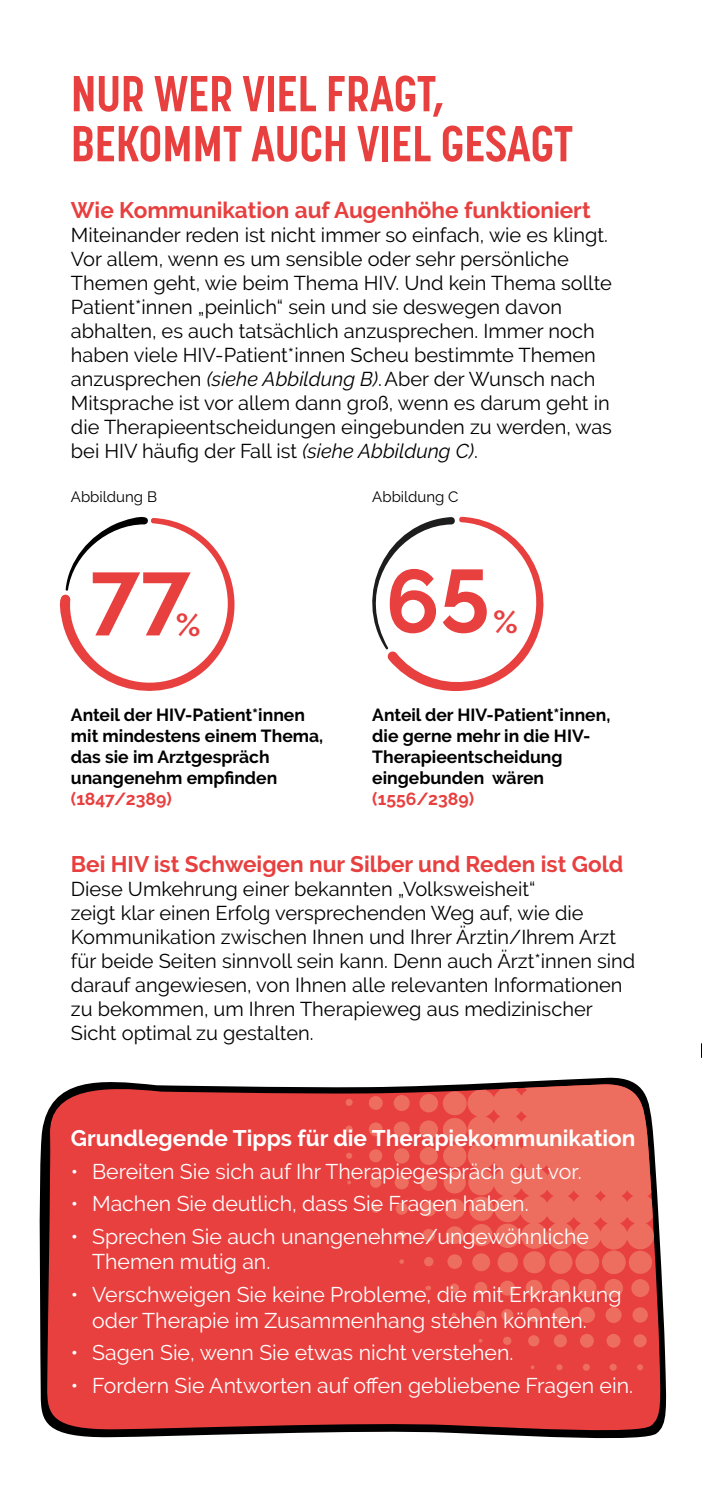
<style>
.page{position:relative;width:702px;height:1489px;background:#fff}
.page>*{position:absolute;margin:0;border:0;box-sizing:border-box;transform-origin:0 0}
.t1{font:700 88.75px "Raleway";color:#e83f3f}
.t2{font:700 50px/50px "Korolev Condensed";color:#e83f3f}
.t3{font:700 31.5px "Raleway";color:#e83f3f}
.t4{font:700 22.5px "Raleway";color:#e83f3f}
.t5{font:700 22.5px "Raleway";color:#fff}
.t6{font:21.25px/25.5px "Raleway";color:#fff}
.t7{font:20px/24px "Raleway";color:#000}
.t8{font:700 17.5px/21px "Raleway";color:#000}
.t9{font:700 17.5px "Raleway";color:#e83f3f}
.t10{font:15px "Raleway";color:#000}
.s1{font-style:italic}
</style>
<div class="page">
<hr style="left:701px;top:0;width:1px;height:1488px;background:#e83f3f">
<svg style="left:701px;top:1028px;width:1px;height:30px"></svg>
<svg style="left:39px;top:1077px;width:628px;height:362px"></svg>
<div style="left:47px;top:1083px;width:615px;height:350px;background:#e83f3f"></div>
<svg style="left:659px;top:1307px;width:1px;height:14px"></svg>
<div style="left:632px;top:1307px;width:16px;height:15px;background:#ed6d5f;border-radius:50%"></div>
<div style="left:605px;top:1306px;width:16px;height:16px;background:#ed6d5f;border-radius:50%"></div>
<div style="left:579px;top:1306px;width:16px;height:16px;background:#ed6d5f;border-radius:50%"></div>
<div style="left:552px;top:1307px;width:16px;height:15px;background:#ed6d5f;border-radius:50%"></div>
<div style="left:526px;top:1307px;width:15px;height:14px;background:#ed6d5f;border-radius:50%"></div>
<div style="left:501px;top:1308px;width:12px;height:12px;background:#ed6d5f;border-radius:50%"></div>
<div style="left:476px;top:1310px;width:9px;height:9px;background:#ed6d5f;border-radius:50%"></div>
<svg style="left:451px;top:1312px;width:5px;height:5px"></svg>
<svg style="left:658px;top:1279px;width:2px;height:17px"></svg>
<div style="left:631px;top:1278px;width:18px;height:18px;background:#ed6d5f;border-radius:50%"></div>
<div style="left:604px;top:1278px;width:19px;height:19px;background:#ed6d5f;border-radius:50%"></div>
<div style="left:578px;top:1278px;width:18px;height:19px;background:#ed6d5f;border-radius:50%"></div>
<div style="left:551px;top:1278px;width:18px;height:18px;background:#ed6d5f;border-radius:50%"></div>
<div style="left:525px;top:1279px;width:17px;height:17px;background:#ed6d5f;border-radius:50%"></div>
<div style="left:500px;top:1280px;width:15px;height:15px;background:#ed6d5f;border-radius:50%"></div>
<div style="left:474px;top:1281px;width:13px;height:13px;background:#ed6d5f;border-radius:50%"></div>
<div style="left:449px;top:1283px;width:10px;height:9px;background:#ed6d5f;border-radius:50%"></div>
<div style="left:633px;top:1334px;width:13px;height:13px;background:#ed6d5f;border-radius:50%"></div>
<div style="left:606px;top:1333px;width:14px;height:14px;background:#ed6d5f;border-radius:50%"></div>
<div style="left:580px;top:1333px;width:14px;height:14px;background:#ed6d5f;border-radius:50%"></div>
<div style="left:553px;top:1334px;width:14px;height:13px;background:#ed6d5f;border-radius:50%"></div>
<div style="left:528px;top:1334px;width:11px;height:12px;background:#ed6d5f;border-radius:50%"></div>
<div style="left:503px;top:1336px;width:8px;height:8px;background:#ed6d5f;border-radius:50%"></div>
<svg style="left:478px;top:1338px;width:4px;height:4px"></svg>
<div style="left:637px;top:1363px;width:6px;height:7px;background:#ed6d5f;border-radius:50%"></div>
<div style="left:609px;top:1363px;width:7px;height:7px;background:#ed6d5f;border-radius:50%"></div>
<div style="left:582px;top:1363px;width:8px;height:7px;background:#ed6d5f;border-radius:50%"></div>
<svg style="left:556px;top:1363px;width:6px;height:7px"></svg>
<svg style="left:530px;top:1365px;width:4px;height:3px"></svg>
<svg style="left:399px;top:1259px;width:5px;height:4px"></svg>
<div style="left:397px;top:1230px;width:9px;height:9px;background:#ed6d5f;border-radius:50%"></div>
<div style="left:395px;top:1202px;width:13px;height:12px;background:#ed6d5f;border-radius:50%"></div>
<div style="left:394px;top:1175px;width:15px;height:14px;background:#ed6d5f;border-radius:50%"></div>
<div style="left:394px;top:1148px;width:15px;height:15px;background:#ed6d5f;border-radius:50%"></div>
<div style="left:393px;top:1121px;width:17px;height:16px;background:#ed6d5f;border-radius:50%"></div>
<div style="left:393px;top:1094px;width:17px;height:16px;background:#ed6d5f;border-radius:50%"></div>
<svg style="left:425px;top:1285px;width:6px;height:5px"></svg>
<svg style="left:419px;top:1084px;width:241px;height:189px;background:#e26157"></svg>
<svg style="left:374px;top:1232px;width:3px;height:4px"></svg>
<div style="left:371px;top:1204px;width:9px;height:8px;background:#ed6d5f;border-radius:50%"></div>
<div style="left:370px;top:1176px;width:11px;height:11px;background:#ed6d5f;border-radius:50%"></div>
<div style="left:369px;top:1149px;width:13px;height:13px;background:#ed6d5f;border-radius:50%"></div>
<div style="left:369px;top:1122px;width:14px;height:14px;background:#ed6d5f;border-radius:50%"></div>
<div style="left:369px;top:1095px;width:14px;height:14px;background:#ed6d5f;border-radius:50%"></div>
<svg style="left:347px;top:1180px;width:4px;height:4px"></svg>
<svg style="left:346px;top:1152px;width:6px;height:6px"></svg>
<div style="left:345px;top:1125px;width:7px;height:7px;background:#ed6d5f;border-radius:50%"></div>
<div style="left:345px;top:1098px;width:7px;height:7px;background:#ed6d5f;border-radius:50%"></div>
<svg style="left:59px;top:516px;width:176px;height:175px"></svg>
<svg style="left:372px;top:516px;width:172px;height:175px"></svg>
<h2 class="t2" style="left:71px;top:68px;width:503px">NUR WER VIEL FRAGT,<br>BEKOMMT AUCH VIEL GESAGT</h2>
<p class="t4" style="left:71px;top:197px;width:521px">Wie Kommunikation auf Augenhöhe funktioniert</p>
<p class="t7" style="left:71px;top:223px;width:542px">Miteinander reden ist nicht immer so einfach, wie es klingt.<br>Vor allem, wenn es um sensible oder sehr persönliche Themen geht, wie beim Thema HIV. Und kein Thema sollte Patient*innen „peinlich“ sein und sie deswegen davon abhalten, es auch tatsächlich anzusprechen. Immer noch haben viele HIV-Patient*innen Scheu bestimmte Themen anzusprechen <span class="s1">(siehe Abbildung B)</span>. Aber der Wunsch nach Mitsprache ist vor allem dann groß, wenn es darum geht in die Therapieentscheidungen eingebunden zu werden, was bei HIV häufig der Fall ist <span class="s1">(siehe Abbildung C)</span>.</p>
<p class="t10" style="left:71px;top:487px;width:88px">Abbildung B</p>
<p class="t10" style="left:372px;top:487px;width:88px">Abbildung C</p>
<h1 class="t1" style="left:90px;top:553px;width:102px">77</h1>
<h3 class="t3" style="left:176px;top:607px;width:26px">%</h3>
<p class="t8" style="left:71px;top:704px;width:254px">Anteil der HIV-Patient*innen mit mindestens einem Thema, das sie im Arztgespräch unangenehm empfinden</p>
<p class="t9" style="left:71px;top:788px;width:102px">(1847/2389)</p>
<h1 class="t1" style="left:385px;top:550px;width:106px">65</h1>
<h3 class="t3" style="left:493px;top:604px;width:26px">%</h3>
<p class="t8" style="left:372px;top:704px;width:239px">Anteil der HIV-Patient*innen, die gerne mehr in die HIV-<br>Therapieentscheidung eingebunden wären</p>
<p class="t9" style="left:372px;top:788px;width:103px">(1556/2389)</p>
<p class="t4" style="left:71px;top:851px;width:554px">Bei HIV ist Schweigen nur Silber und Reden ist Gold</p>
<p class="t7" style="left:71px;top:876px;width:566px">Diese Umkehrung einer bekannten „Volksweisheit“<br>zeigt klar einen Erfolg versprechenden Weg auf, wie die Kommunikation zwischen Ihnen und Ihrer Ärztin/Ihrem Arzt für beide Seiten sinnvoll sein kann. Denn auch Ärzt*innen sind darauf angewiesen, von Ihnen alle relevanten Informationen zu bekommen, um Ihren Therapieweg aus medizinischer Sicht optimal zu gestalten.</p>
<p class="t5" style="left:71px;top:1125px;width:566px">Grundlegende Tipps für die Therapiekommunikation</p>
<p class="t6" style="left:71px;top:1158px;width:512px">• Bereiten Sie sich auf Ihr Therapiegespräch gut vor.</p>
<p class="t6" style="left:71px;top:1190px;width:459px">• Machen Sie deutlich, dass Sie Fragen haben.</p>
<p class="t6" style="left:92px;top:1223px;width:498px;text-indent:-21px">• Sprechen Sie auch unangenehme/ungewöhnliche<br>Themen mutig an.</p>
<p class="t6" style="left:92px;top:1281px;width:531px;text-indent:-21px">• Verschweigen Sie keine Probleme, die mit Erkrankung oder Therapie im Zusammenhang stehen könnten.</p>
<p class="t6" style="left:71px;top:1339px;width:444px">• Sagen Sie, wenn Sie etwas nicht verstehen.</p>
<p class="t6" style="left:71px;top:1372px;width:563px">• Fordern Sie Antworten auf offen gebliebene Fragen ein.</p>
</div>
